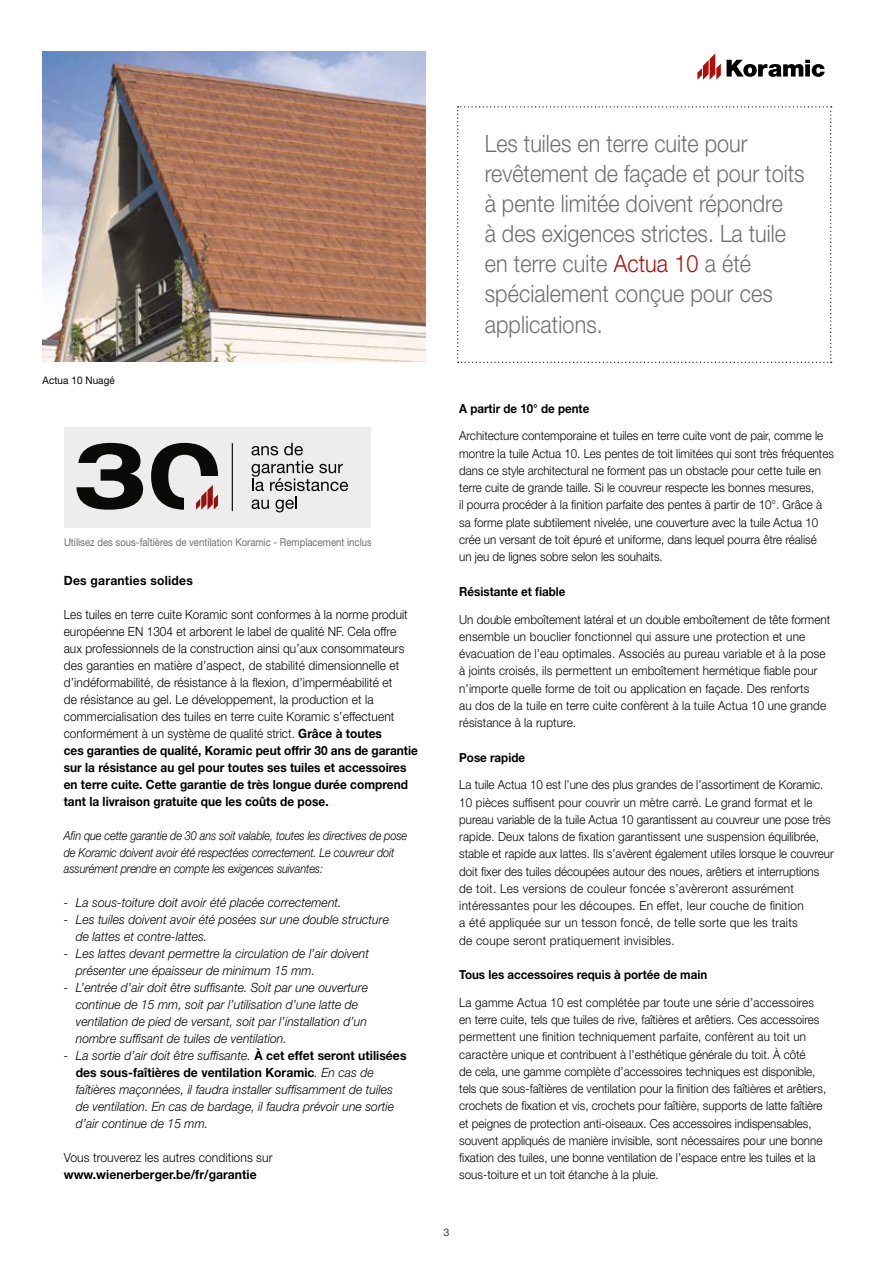
<style>
.page{position:relative;width:893px;height:1263px;background:#fff}
.page>*{position:absolute;margin:0;border:0;box-sizing:border-box;transform-origin:0 0}
.t1{font:700 expanded 91.5px "Helvetica Neue LT Std";color:#0a0a09}
.t2{font:300 24px/30.3px "Helvetica Neue LT Std";color:#706f6f;scale:.9 1}
.t3{font:300 12.75px/17px "Helvetica Neue LT Std";letter-spacing:.005em;color:#000;scale:.93 1}
.t4{font:italic 300 12.75px/17px "Helvetica Neue LT Std";letter-spacing:.005em;color:#000;scale:.95 1}
.t5{font:700 12.75px "Helvetica Neue LT Std";letter-spacing:.005em;color:#000;scale:.95 1}
.t6{font:300 12.75px "Helvetica Neue LT Std";letter-spacing:.005em;color:#000;scale:.95 1}
.t7{font:300 12.45px/17.2px "Helvetica Neue LT Std";color:#000;scale:.93 1}
.t8{font:300 12.45px/17.2px "Helvetica Neue LT Std";color:#000;scale:.94 1}
.t9{font:italic 300 12.45px/17px "Helvetica Neue LT Std";letter-spacing:-.01em;color:#000;scale:.88 1}
.t10{font:700 12.45px "Helvetica Neue LT Std";color:#000;scale:.93 1}
.t11{font:10.8px "Helvetica Neue LT Std";color:#706f6f;scale:.88 1}
.t12{font:10.5px "Helvetica Neue LT Std";letter-spacing:.005em;color:#000;scale:.95 1}
.t13{font:300 10.5px "Helvetica Neue LT Std";color:#000}
.s1{font-weight:700}
.s2{font-weight:700;font-style:normal}
.s3{color:#ae0f0a}
</style>
<div class="page">
<img style="left:43px;top:51px;width:382px;height:310px">
<svg style="left:457px;top:106px;width:375px;height:257px"></svg>
<svg style="left:697px;top:53px;width:128px;height:27px"></svg>
<div style="left:64px;top:427px;width:307px;height:101px;background:#ededed"></div>
<hr style="left:232px;top:443px;width:1px;height:68px;background:#0a0a09">
<svg style="left:196px;top:485px;width:22px;height:25px"></svg>
<svg style="left:252px;top:446px;width:26px;height:9px"></svg>
<svg style="left:284px;top:443px;width:19px;height:12px"></svg>
<svg style="left:252px;top:461px;width:96px;height:51px"></svg>
<p class="t12" style="left:43px;top:374px;width:78px">Actua 10 Nuagé</p>
<h1 class="t1" style="left:73px;top:418px;width:151px">30</h1>
<p class="t11" style="left:64px;top:535px;width:351px">Utilisez des sous-faîtières de ventilation Koramic - Remplacement inclus</p>
<p class="t5" style="left:64px;top:573px;width:137px">Des garanties solides</p>
<p class="t3" style="left:64px;top:606px;width:382px">Les tuiles en terre cuite Koramic sont conformes à la norme produit européenne EN 1304 et arborent le label de qualité NF. Cela offre<br>aux professionnels de la construction ainsi qu’aux consommateurs des garanties en matière d’aspect, de stabilité dimensionnelle et d’indéformabilité, de résistance à la flexion, d’imperméabilité et<br>de résistance au gel. Le développement, la production et la commercialisation des tuiles en terre cuite Koramic s’effectuent conformément à un système de qualité strict. <span class="s1">Grâce à toutes<br>ces garanties de qualité, Koramic peut offrir 30 ans de garantie sur la résistance au gel pour toutes ses tuiles et accessoires en terre cuite. Cette garantie de très longue durée comprend tant la livraison gratuite que les coûts de pose.</span></p>
<p class="t9" style="left:64px;top:826px;width:392px">Afin que cette garantie de 30 ans soit valable, toutes les directives de pose de Koramic doivent avoir été respectées correctement. Le couvreur doit assurément prendre en compte les exigences suivantes:</p>
<p class="t4" style="left:64px;top:894px;width:294px">- La sous-toiture doit avoir été placée correctement.</p>
<p class="t4" style="left:76px;top:911px;width:331px;text-indent:-12px">- Les tuiles doivent avoir été posées sur une double structure de lattes et contre-lattes.</p>
<p class="t4" style="left:76px;top:945px;width:310px;text-indent:-12px">- Les lattes devant permettre la circulation de l’air doivent présenter une épaisseur de minimum 15 mm.</p>
<p class="t4" style="left:76px;top:979px;width:309px;text-indent:-12px">- L’entrée d’air doit être suffisante. Soit par une ouverture continue de 15 mm, soit par l’utilisation d’une latte de ventilation de pied de versant, soit par l’installation d’un nombre suffisant de tuiles de ventilation.</p>
<p class="t4" style="left:76px;top:1047px;width:350px;text-indent:-12px">- La sortie d’air doit être suffisante. <span class="s2">À cet effet seront utilisées des sous-faîtières de ventilation Koramic</span>. En cas de faîtières maçonnées, il faudra installer suffisamment de tuiles de ventilation. En cas de bardage, il faudra prévoir une sortie d’air continue de 15 mm.</p>
<p class="t6" style="left:64px;top:1149px;width:221px">Vous trouverez les autres conditions sur</p>
<p class="t5" style="left:64px;top:1167px;width:205px">www.wienerberger.be/fr/garantie</p>
<h2 class="t2" style="left:485px;top:128px;width:357px">Les tuiles en terre cuite pour revêtement de façade et pour toits à pente limitée doivent répondre<br>à des exigences strictes. La tuile en terre cuite <span class="s3">Actua 10</span> a été spécialement conçue pour ces applications.</h2>
<p class="t10" style="left:459px;top:401px;width:141px">A partir de 10° de pente</p>
<p class="t7" style="left:459px;top:427px;width:404px">Architecture contemporaine et tuiles en terre cuite vont de pair, comme le montre la tuile Actua 10. Les pentes de toit limitées qui sont très fréquentes dans ce style architectural ne forment pas un obstacle pour cette tuile en terre cuite de grande taille. Si le couvreur respecte les bonnes mesures,<br>il pourra procéder à la finition parfaite des pentes à partir de 10°. Grâce à sa forme plate subtilement nivelée, une couverture avec la tuile Actua 10 crée un versant de toit épuré et uniforme, dans lequel pourra être réalisé<br>un jeu de lignes sobre selon les souhaits.</p>
<p class="t10" style="left:459px;top:584px;width:116px">Résistante et fiable</p>
<p class="t8" style="left:459px;top:610px;width:396px">Un double emboîtement latéral et un double emboîtement de tête forment ensemble un bouclier fonctionnel qui assure une protection et une évacuation de l’eau optimales. Associés au pureau variable et à la pose à joints croisés, ils permettent un emboîtement hermétique fiable pour n’importe quelle forme de toit ou application en façade. Des renforts<br>au dos de la tuile en terre cuite confèrent à la tuile Actua 10 une grande résistance à la rupture.</p>
<p class="t10" style="left:459px;top:749px;width:72px">Pose rapide</p>
<p class="t7" style="left:459px;top:776px;width:404px">La tuile Actua 10 est l’une des plus grandes de l’assortiment de Koramic.<br>10 pièces suffisent pour couvrir un mètre carré. Le grand format et le pureau variable de la tuile Actua 10 garantissent au couvreur une pose très rapide. Deux talons de fixation garantissent une suspension équilibrée, stable et rapide aux lattes. Ils s’avèrent également utiles lorsque le couvreur doit fixer des tuiles découpées autour des noues, arêtiers et interruptions de toit. Les versions de couleur foncée s’avèreront assurément intéressantes pour les découpes. En effet, leur couche de finition<br>a été appliquée sur un tesson foncé, de telle sorte que les traits<br>de coupe seront pratiquement invisibles.</p>
<p class="t10" style="left:459px;top:967px;width:268px">Tous les accessoires requis à portée de main</p>
<p class="t7" style="left:459px;top:993px;width:396px">La gamme Actua 10 est complétée par toute une série d’accessoires en terre cuite, tels que tuiles de rive, faîtières et arêtiers. Ces accessoires permettent une finition techniquement parfaite, confèrent au toit un caractère unique et contribuent à l’esthétique générale du toit. À côté<br>de cela, une gamme complète d’accessoires techniques est disponible, tels que sous-faîtières de ventilation pour la finition des faîtières et arêtiers, crochets de fixation et vis, crochets pour faîtière, supports de latte faîtière et peignes de protection anti-oiseaux. Ces accessoires indispensables, souvent appliqués de manière invisible, sont nécessaires pour une bonne fixation des tuiles, une bonne ventilation de l’espace entre les tuiles et la sous-toiture et un toit étanche à la pluie.</p>
<p class="t13" style="left:444px;top:1226px;width:7px">3</p>
</div>
